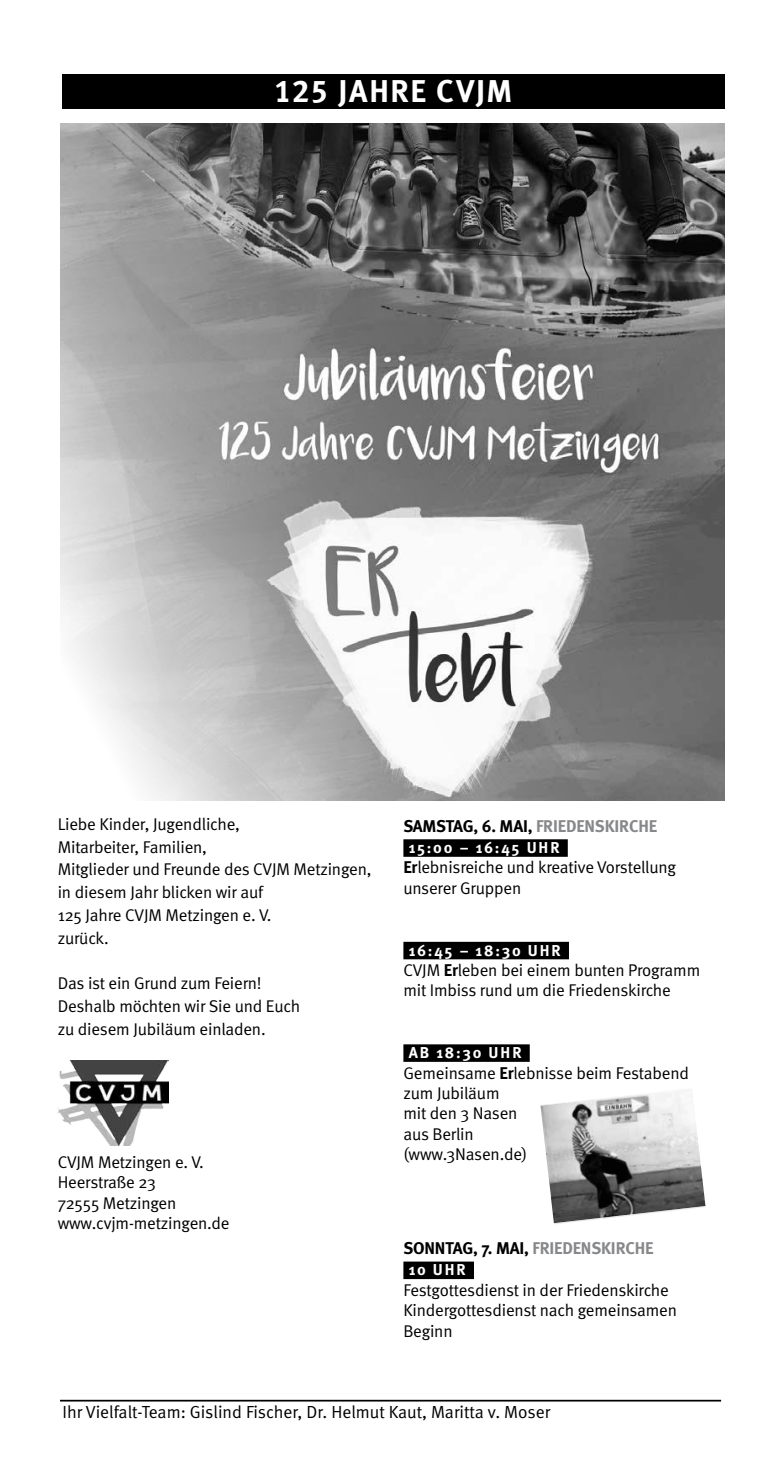
<style>
.page{position:relative;width:782px;height:1474px;background:#fff}
.page>*{position:absolute;margin:0;border:0;box-sizing:border-box;transform-origin:0 0}
.t1{font:31.5px "Meta Bold LF";letter-spacing:.05em;color:#fff}
.t2{font:17.5px "Meta Normal";color:#000}
.t3{font:16.97px/20.3px "Meta Normal";letter-spacing:-.01em;color:#000}
.t4{font:700 16.97px "Meta";letter-spacing:-.01em;color:#000}
.t5{font:700 15.75px "Meta";letter-spacing:.125em;color:#fff}
.s1{color:#87888a}
.s2{font-family:"Meta";font-weight:700}
</style>
<div class="page">
<hr style="left:60px;top:1399px;width:660px;height:2px;background:#000">
<div style="left:62px;top:74px;width:662px;height:35px;background:#000"></div>
<img style="left:60px;top:124px;width:664px;height:676px">
<img style="left:58px;top:1060px;width:110px;height:85px">
<div style="left:403px;top:839px;width:164px;height:17px;background:#000"></div>
<div style="left:403px;top:941px;width:165px;height:18px;background:#000"></div>
<div style="left:403px;top:1044px;width:126px;height:17px;background:#000"></div>
<img style="left:540px;top:1091px;width:165px;height:133px">
<div style="left:403px;top:1261px;width:71px;height:17px;background:#000"></div>
<h1 class="t1" style="left:274px;top:73px;width:239px">125 JAHRE CVJM</h1>
<p class="t3" style="left:58px;top:812px;width:315px;line-height:22.8px">Liebe Kinder, Jugendliche,<br>Mitarbeiter, Familien,<br>Mitglieder und Freunde des CVJM Metzingen, in diesem Jahr blicken wir auf<br>125 Jahre CVJM Metzingen e. V.<br>zurück.</p>
<p class="t3" style="left:58px;top:971px;width:244px;line-height:22.8px">Das ist ein Grund zum Feiern!<br>Deshalb möchten wir Sie und Euch zu diesem Jubiläum einladen.</p>
<p class="t3" style="left:58px;top:1151px;width:173px">CVJM Metzingen e. V.<br>Heerstraße 23<br>72555 Metzingen www.cvjm-metzingen.de</p>
<p class="t4" style="left:403px;top:816px;width:255px">SAMSTAG, 6. MAI, <span class="s1">FRIEDENSKIRCHE</span></p>
<p class="t5" style="left:408px;top:838px;width:152px">15:00 – 16:45 UHR</p>
<p class="t3" style="left:403px;top:857px;width:274px"><span class="s2">Er</span>lebnisreiche und kreative Vorstellung unserer Gruppen</p>
<p class="t5" style="left:408px;top:940px;width:153px">16:45 – 18:30 UHR</p>
<p class="t3" style="left:403px;top:959px;width:298px">CVJM <span class="s2">Er</span>leben bei einem bunten Programm mit Imbiss rund um die Friedenskirche</p>
<p class="t5" style="left:408px;top:1043px;width:114px">AB 18:30 UHR</p>
<p class="t3" style="left:403px;top:1062px;width:287px">Gemeinsame <span class="s2">Er</span>lebnisse beim Festabend zum Jubiläum<br>mit den 3 Nasen<br>aus Berlin<br>(www.3Nasen.de)</p>
<p class="t4" style="left:403px;top:1238px;width:251px">SONNTAG, 7. MAI, <span class="s1">FRIEDENSKIRCHE</span></p>
<p class="t5" style="left:408px;top:1260px;width:59px">10 UHR</p>
<p class="t3" style="left:403px;top:1279px;width:275px">Festgottesdienst in der Friedenskirche<br>Kindergottesdienst nach gemeinsamen<br>Beginn</p>
<p class="t2" style="left:62px;top:1402px;width:489px">Ihr Vielfalt-Team: Gislind Fischer, Dr. Helmut Kaut, Maritta v. Moser</p>
</div>
